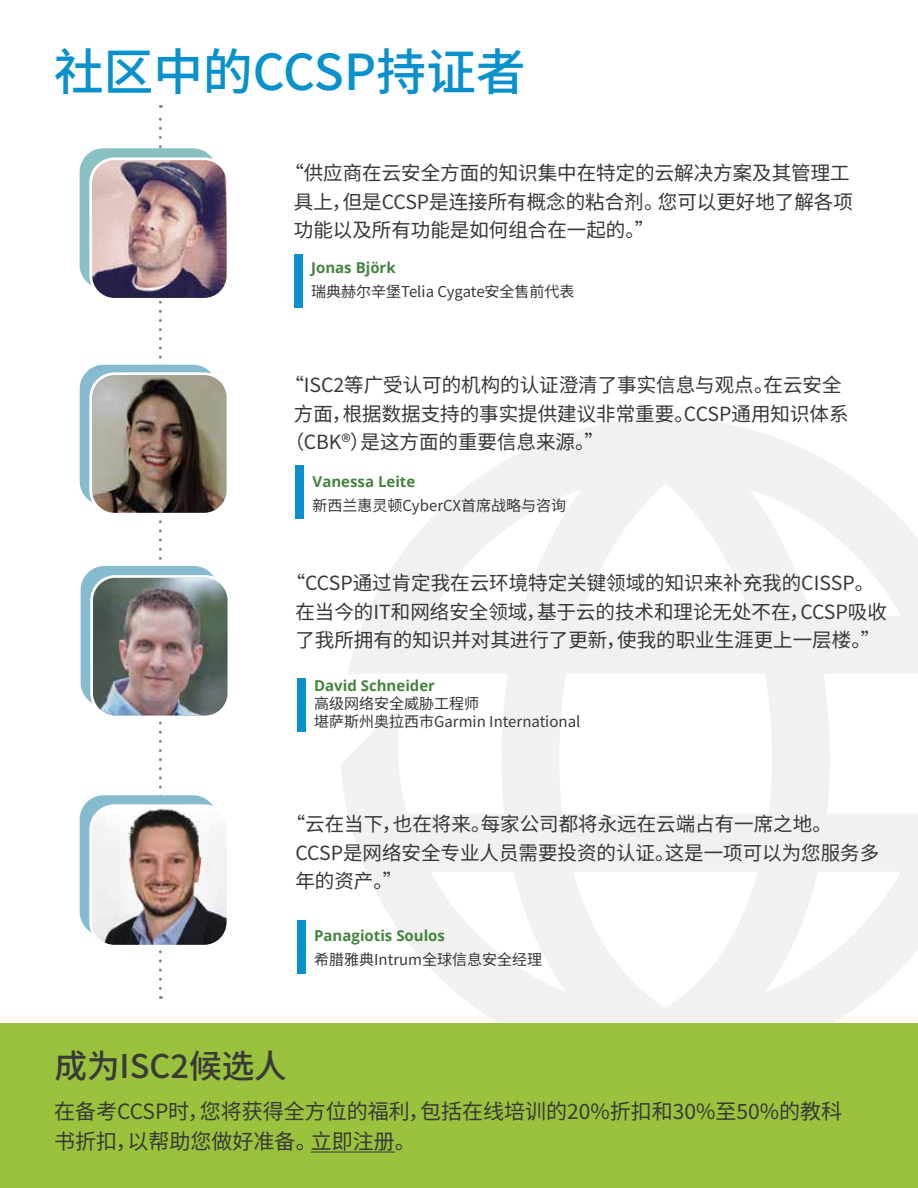
<style>
.page{position:relative;width:918px;height:1188px;background:#fff}
.page>*{position:absolute;margin:0;border:0;box-sizing:border-box;transform-origin:0 0}
.t1{font:100 49.5px "Noto Sans SC";letter-spacing:.005em;color:#0991cd}
.t2{font:100 32.55px "Noto Sans SC";color:#3a3a3a}
.t3{font:100 21px/30px "Noto Sans SC";color:#3a3a3a}
.t4{font:100 19.5px/28.5px "Noto Sans SC";color:#3a3a3a}
.t5{font:100 15px/18px "Noto Sans SC";color:#3a3a3a}
.t6{font:700 15px "Open Sans";color:#44843e}
</style>
<div class="page">
<svg style="left:341px;top:418px;width:577px;height:606px;fill:#f1f1f2"></svg>
<div style="left:0;top:1024px;width:918px;height:164px;background:#9ac23c"></div>
<hr style="left:311px;top:1152px;width:84px;height:1px;background:#3a3a3a">
<svg style="left:159px;top:105px;width:3px;height:883px"></svg>
<div style="left:294px;top:254px;width:9px;height:54px;background:#0991cd"></div>
<div style="left:295px;top:465px;width:9px;height:54px;background:#0991cd"></div>
<div style="left:297px;top:678px;width:9px;height:54px;background:#0991cd"></div>
<div style="left:80px;top:365px;width:137px;height:140px;background:#86bbcf;border-radius:24px"></div>
<img style="left:93px;top:376px;width:132px;height:136px">
<div style="left:89px;top:372px;width:140px;height:144px;border:3px solid #fff;border-radius:24px"></div>
<div style="left:81px;top:566px;width:137px;height:140px;background:#86bbcf;border-radius:24px"></div>
<img style="left:94px;top:579px;width:132px;height:135px">
<div style="left:90px;top:575px;width:140px;height:143px;border:3px solid #fff;border-radius:24px"></div>
<div style="left:80px;top:148px;width:137px;height:141px;background:#89c1c2;border-radius:24px"></div>
<img style="left:93px;top:161px;width:132px;height:136px">
<div style="left:89px;top:157px;width:140px;height:144px;border:3px solid #fff;border-radius:24px"></div>
<div style="left:297px;top:920px;width:9px;height:54px;background:#0991cd"></div>
<div style="left:80px;top:795px;width:137px;height:141px;background:#86bbcf;border-radius:24px"></div>
<img style="left:93px;top:808px;width:132px;height:136px">
<div style="left:89px;top:804px;width:140px;height:144px;border:3px solid #fff;border-radius:24px"></div>
<h1 class="t1" style="left:54px;top:44px;width:473px">社区中的CCSP持证者</h1>
<p class="t4" style="left:294px;top:159px;width:560px;text-indent:-9px">“供应商在云安全方面的知识集中在特定的云解决方案及其管理工具上，但是CCSP是连接所有概念的粘合剂。您可以更好地了解各项功能以及所有功能是如何组合在一起的。”</p>
<p class="t6" style="left:311px;top:257px;width:86px">Jonas Björk</p>
<p class="t5" style="left:311px;top:283px;width:265px">瑞典赫尔辛堡Telia Cygate安全售前代表</p>
<p class="t4" style="left:284px;top:371px;width:559px">“ISC2等广受认可的机构的认证澄清了事实信息与观点。在云安全</p>
<p class="t4" style="left:294px;top:400px;width:556px">方面，根据数据支持的事实提供建议非常重要。CCSP通用知识体系</p>
<p class="t4" style="left:285px;top:428px;width:321px">（CBK®）是这方面的重要信息来源。”</p>
<p class="t6" style="left:313px;top:471px;width:104px">Vanessa Leite</p>
<p class="t5" style="left:313px;top:497px;width:255px">新西兰惠灵顿CyberCX首席战略与咨询</p>
<p class="t4" style="left:295px;top:569px;width:593px;text-indent:-9px">“CCSP通过肯定我在云环境特定关键领域的知识来补充我的CISSP。在当今的IT和网络安全领域，基于云的技术和理论无处不在，CCSP吸收了我所拥有的知识并对其进行了更新，使我的职业生涯更上一层楼。”</p>
<p class="t6" style="left:314px;top:675px;width:122px">David Schneider</p>
<p class="t5" style="left:314px;top:695px;width:268px">高级网络安全威胁工程师<br>堪萨斯州奥拉西市Garmin International</p>
<p class="t4" style="left:295px;top:810px;width:585px;text-indent:-9px">“云在当下，也在将来。每家公司都将永远在云端占有一席之地。<br>CCSP是网络安全专业人员需要投资的认证。这是一项可以为您服务多年的资产。”</p>
<p class="t6" style="left:314px;top:925px;width:132px">Panagiotis Soulos</p>
<p class="t5" style="left:314px;top:951px;width:230px">希腊雅典Intrum全球信息安全经理</p>
<h2 class="t2" style="left:54px;top:1047px;width:234px">成为ISC2候选人</h2>
<p class="t3" style="left:54px;top:1097px;width:790px">在备考CCSP时，您将获得全方位的福利，包括在线培训的20%折扣和30%至50%的教科书折扣，以帮助您做好准备。立即注册。</p>
</div>
